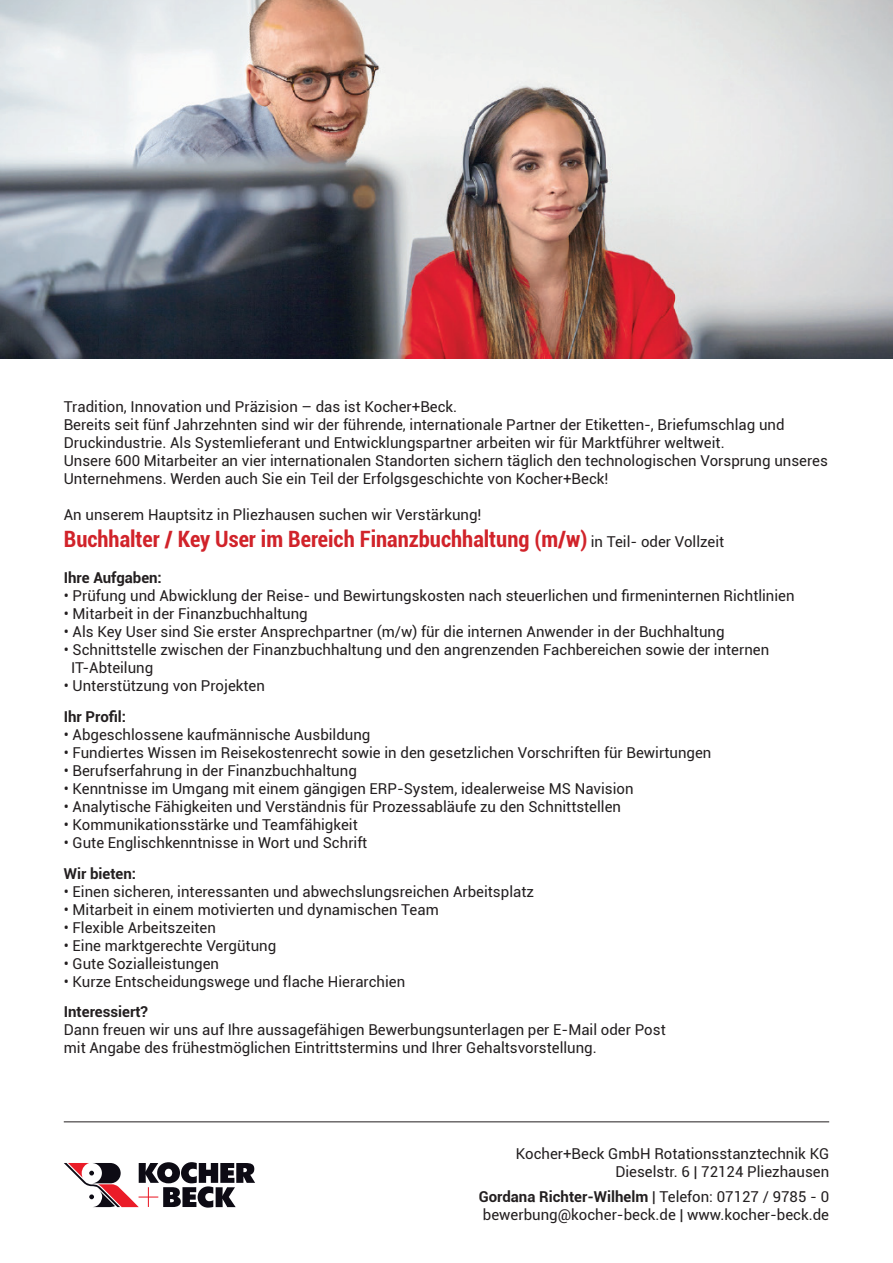
<style>
.page{position:relative;width:893px;height:1263px;background:#fff}
.page>*{position:absolute;margin:0;border:0;box-sizing:border-box;transform-origin:0 0}
.t1{font:700 condensed 22.5px "Roboto";color:#d1232a}
.t2{font:15px/18px "Roboto";color:#231f20}
.t3{font:700 15px "Roboto";color:#231f20}
.s1{font-weight:400;font-stretch:normal;font-size:15px;color:#231f20}
.s2{font-weight:700}
</style>
<div class="page">
<svg style="left:64px;top:1162px;width:191px;height:45px"></svg>
<img style="left:0;top:0;width:893px;height:359px">
<hr style="left:64px;top:1121px;width:765px;height:1px;background:#231f20">
<p class="t2" style="left:64px;top:397px;width:766px">Tradition, Innovation und Präzision – das ist Kocher+Beck.<br>Bereits seit fünf Jahrzehnten sind wir der führende, internationale Partner der Etiketten-, Briefumschlag und Druckindustrie. Als Systemlieferant und Entwicklungspartner arbeiten wir für Marktführer weltweit.<br>Unsere 600 Mitarbeiter an vier internationalen Standorten sichern täglich den technologischen Vorsprung unseres Unternehmens. Werden auch Sie ein Teil der Erfolgsgeschichte von Kocher+Beck!</p>
<p class="t2" style="left:64px;top:505px;width:419px">An unserem Hauptsitz in Pliezhausen suchen wir Verstärkung!</p>
<h1 class="t1" style="left:64px;top:524px;width:662px">Buchhalter / Key User im Bereich Finanzbuchhaltung (m/w) <span class="s1">in Teil- oder Vollzeit</span></h1>
<p class="t3" style="left:64px;top:567px;width:100px">Ihre Aufgaben:</p>
<p class="t2" style="left:64px;top:586px;width:732px">• Prüfung und Abwicklung der Reise- und Bewirtungskosten nach steuerlichen und firmeninternen Richtlinien</p>
<p class="t2" style="left:64px;top:604px;width:245px">• Mitarbeit in der Finanzbuchhaltung</p>
<p class="t2" style="left:64px;top:622px;width:662px">• Als Key User sind Sie erster Ansprechpartner (m/w) für die internen Anwender in der Buchhaltung</p>
<p class="t2" style="left:71px;top:640px;width:699px;text-indent:-7px">• Schnittstelle zwischen der Finanzbuchhaltung und den angrenzenden Fachbereichen sowie der internen<br>IT-Abteilung</p>
<p class="t2" style="left:64px;top:676px;width:203px">• Unterstützung von Projekten</p>
<p class="t3" style="left:64px;top:706px;width:64px">Ihr Profil:</p>
<p class="t2" style="left:64px;top:725px;width:308px">• Abgeschlossene kaufmännische Ausbildung</p>
<p class="t2" style="left:64px;top:743px;width:649px">• Fundiertes Wissen im Reisekostenrecht sowie in den gesetzlichen Vorschriften für Bewirtungen</p>
<p class="t2" style="left:64px;top:761px;width:295px">• Berufserfahrung in der Finanzbuchhaltung</p>
<p class="t2" style="left:64px;top:779px;width:571px">• Kenntnisse im Umgang mit einem gängigen ERP-System, idealerweise MS Navision</p>
<p class="t2" style="left:64px;top:797px;width:559px">• Analytische Fähigkeiten und Verständnis für Prozessabläufe zu den Schnittstellen</p>
<p class="t2" style="left:64px;top:815px;width:295px">• Kommunikationsstärke und Teamfähigkeit</p>
<p class="t2" style="left:64px;top:833px;width:305px">• Gute Englischkenntnisse in Wort und Schrift</p>
<p class="t3" style="left:64px;top:863px;width:74px">Wir bieten:</p>
<p class="t2" style="left:64px;top:882px;width:472px">• Einen sicheren, interessanten und abwechslungsreichen Arbeitsplatz</p>
<p class="t2" style="left:64px;top:900px;width:376px">• Mitarbeit in einem motivierten und dynamischen Team</p>
<p class="t2" style="left:64px;top:918px;width:154px">• Flexible Arbeitszeiten</p>
<p class="t2" style="left:64px;top:936px;width:214px">• Eine marktgerechte Vergütung</p>
<p class="t2" style="left:64px;top:954px;width:157px">• Gute Sozialleistungen</p>
<p class="t2" style="left:64px;top:972px;width:343px">• Kurze Entscheidungswege und flache Hierarchien</p>
<p class="t3" style="left:64px;top:1001px;width:86px">Interessiert?</p>
<p class="t2" style="left:64px;top:1020px;width:603px">Dann freuen wir uns auf Ihre aussagefähigen Bewerbungsunterlagen per E-Mail oder Post mit Angabe des frühestmöglichen Eintrittstermins und Ihrer Gehaltsvorstellung.</p>
<p class="t2" style="left:516px;top:1144px;width:315px;text-align:right">Kocher+Beck GmbH Rotationsstanztechnik KG<br>Dieselstr. 6 | 72124 Pliezhausen</p>
<p class="t2" style="left:479px;top:1187px;width:352px"><span class="s2">Gordana Richter-Wilhelm</span> | Telefon: 07127 / 9785 - 0 bewerbung@kocher-beck.de | www.kocher-beck.de</p>
</div>
